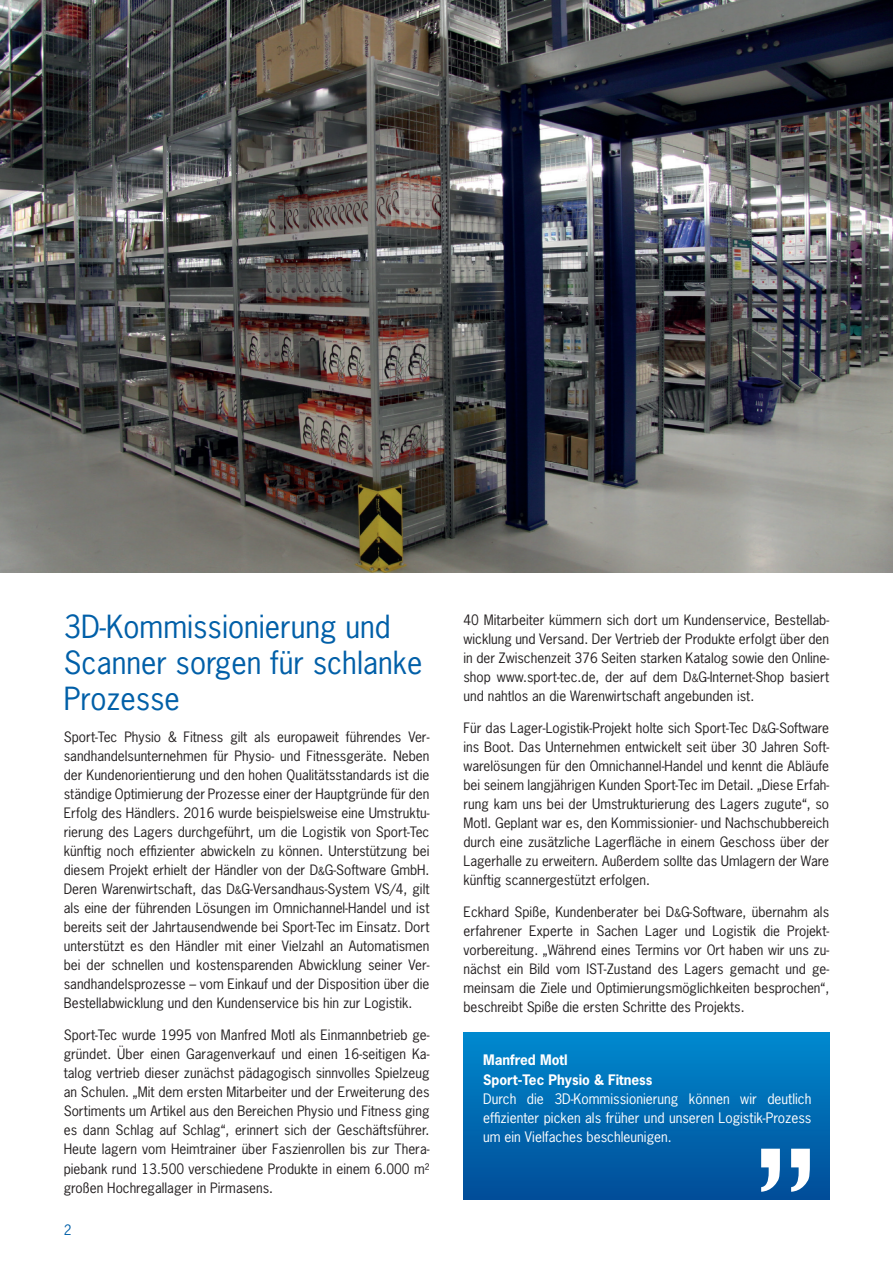
<style>
.page{position:relative;width:893px;height:1263px;background:#fff}
.page>*{position:absolute;margin:0;border:0;box-sizing:border-box;transform-origin:0 0}
.t1{font:30px/36px "News Gothic Std";color:#015fa8}
.t2{font:13.65px/19.2px "News Gothic Std";color:#fff;text-align:justify}
.t3{font:700 13.65px/19.2px "News Gothic Std";color:#fff}
.t4{font:13.5px/19px "News Gothic Std";color:#231f20;text-align:justify}
.t5{font:13.5px "News Gothic Std";color:#015fa8}
.s1{font-size:10.5px}
</style>
<div class="page">
<img style="left:0;top:0;width:893px;height:572px">
<div style="left:463px;top:1033px;width:366px;height:167px;background:linear-gradient(to bottom,#0089ce,#014c97)"></div>
<svg style="left:761px;top:1149px;width:49px;height:43px"></svg>
<h1 class="t1" style="left:64px;top:608px;width:360px">3D-Kommissionierung und<br>Scanner sorgen für schlanke<br>Prozesse</h1>
<p class="t4" style="left:64px;top:727px;width:367px">Sport-Tec Physio &amp; Fitness gilt als europaweit führendes Ver&shy;sandhandelsunternehmen für Physio- und Fitnessgeräte. Neben der Kundenorientierung und den hohen Qualitätsstandards ist die ständige Optimierung der Prozesse einer der Hauptgründe für den Erfolg des Händlers. 2016 wurde beispielsweise eine Umstruktu&shy;rierung des Lagers durchgeführt, um die Logistik von Sport-Tec künftig noch effizienter abwickeln zu können. Unterstützung bei diesem Projekt erhielt der Händler von der D<span class="s1">&amp;</span>G-Software GmbH.<br>Deren Warenwirtschaft, das D<span class="s1">&amp;</span>G-Versandhaus-System VS/4, gilt als eine der führenden Lösungen im Omnichannel-Handel und ist bereits seit der Jahrtausendwende bei Sport-Tec im Einsatz. Dort unterstützt es den Händler mit einer Vielzahl an Automatismen bei der schnellen und kostensparenden Abwicklung seiner Ver&shy;sandhandelsprozesse – vom Einkauf und der Disposition über die Bestellabwicklung und den Kundenservice bis hin zur Logistik.</p>
<p class="t4" style="left:64px;top:1025px;width:367px">Sport-Tec wurde 1995 von Manfred Motl als Einmannbetrieb ge&shy;gründet. Über einen Garagenverkauf und einen 16-seitigen Ka&shy;talog vertrieb dieser zunächst pädagogisch sinnvolles Spielzeug an Schulen. „Mit dem ersten Mitarbeiter und der Erweiterung des Sortiments um Artikel aus den Bereichen Physio und Fitness ging es dann Schlag auf Schlag“, erinnert sich der Geschäftsführer.<br>Heute lagern vom Heimtrainer über Faszienrollen bis zur Thera&shy;piebank rund 13.500 verschiedene Produkte in einem 6.000 m² großen Hochregallager in Pirmasens.</p>
<p class="t5" style="left:64px;top:1221px;width:9px">2</p>
<p class="t4" style="left:463px;top:610px;width:367px">40 Mitarbeiter kümmern sich dort um Kundenservice, Bestellab&shy;wicklung und Versand. Der Vertrieb der Produkte erfolgt über den in der Zwischenzeit 376 Seiten starken Katalog sowie den Online&shy;shop www.sport-tec.de, der auf dem D<span class="s1">&amp;</span>G-Internet-Shop basiert und nahtlos an die Warenwirtschaft angebunden ist.</p>
<p class="t4" style="left:463px;top:718px;width:367px">Für das Lager-Logistik-Projekt holte sich Sport-Tec D<span class="s1">&amp;</span>G-Software ins Boot. Das Unternehmen entwickelt seit über 30 Jahren Soft&shy;warelösungen für den Omnichannel-Handel und kennt die Abläufe bei seinem langjährigen Kunden Sport-Tec im Detail. „Diese Erfah&shy;rung kam uns bei der Umstrukturierung des Lagers zugute“, so Motl. Geplant war es, den Kommissionier- und Nachschubbereich durch eine zusätzliche Lagerfläche in einem Geschoss über der Lagerhalle zu erweitern. Außerdem sollte das Umlagern der Ware künftig scannergestützt erfolgen.</p>
<p class="t4" style="left:463px;top:902px;width:367px">Eckhard Spiße, Kundenberater bei D<span class="s1">&amp;</span>G-Software, übernahm als erfahrener Experte in Sachen Lager und Logistik die Projekt&shy;vorbereitung. „Während eines Termins vor Ort haben wir uns zu&shy;nächst ein Bild vom IST-Zustand des Lagers gemacht und ge&shy;meinsam die Ziele und Optimierungsmöglichkeiten besprochen“, beschreibt Spiße die ersten Schritte des Projekts.</p>
<p class="t3" style="left:483px;top:1050px;width:171px">Manfred Motl<br>Sport-Tec Physio &amp; Fitness</p>
<p class="t2" style="left:483px;top:1089px;width:330px">Durch die 3D-Kommissionierung können wir deutlich effizienter picken als früher und unseren Logistik-Prozess um ein Vielfaches beschleunigen.</p>
</div>
